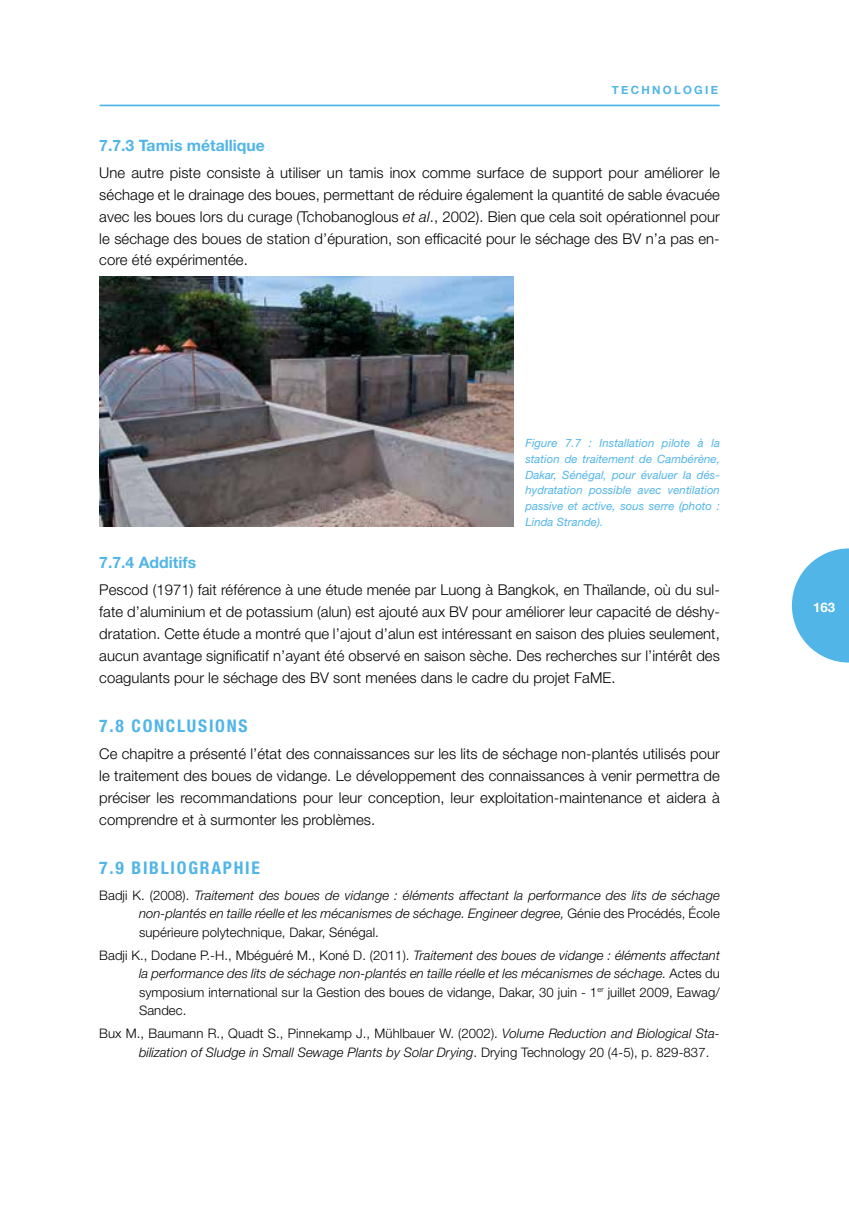
<style>
.page{position:relative;width:849px;height:1211px;background:#fff}
.page>*{position:absolute;margin:0;border:0;box-sizing:border-box;transform-origin:0 0}
.t1{font:700 condensed 17.5px "Helvetica Neue LT Std";letter-spacing:.1em;color:#51b5e7}
.t2{font:700 15.75px "Helvetica Neue LT Std";color:#51b5e7}
.t3{font:300 14.88px/21.9px "Helvetica Neue LT Std";letter-spacing:.005em;color:#000;text-align:justify}
.t4{font:300 13.12px/18.4px "Helvetica Neue LT Std";letter-spacing:.005em;color:#000;text-align:justify}
.t5{font:italic 300 13.12px/18.4px "Helvetica Neue LT Std";letter-spacing:.005em;color:#000;text-align:justify}
.t6{font:700 13.12px "Helvetica Neue";color:#fff}
.t7{font:italic 11.38px/15.8px "Helvetica Neue LT Std";letter-spacing:.005em;color:#51b5e7;text-align:justify}
.t8{font:700 11.38px "Helvetica Neue";letter-spacing:.2em;color:#51b5e7}
.s1{font-style:italic}
.s2{font-style:normal}
</style>
<div class="page">
<svg style="left:791px;top:548px;width:57px;height:114px"></svg>
<hr style="left:100px;top:105px;width:618px;height:1px;background:#51b5e7">
<img style="left:99px;top:277px;width:414px;height:249px">
<p class="t8" style="left:611px;top:81px;width:108px">TECHNOLOGIE</p>
<p class="t2" style="left:99px;top:136px;width:167px">7.7.3 Tamis métallique</p>
<p class="t3" style="left:99px;top:161px;width:622px">Une autre piste consiste à utiliser un tamis inox comme surface de support pour améliorer le séchage et le drainage des boues, permettant de réduire également la quantité de sable évacuée avec les boues lors du curage (Tchobanoglous <span class="s1">et al</span>., 2002). Bien que cela soit opérationnel pour le séchage des boues de station d’épuration, son efficacité pour le séchage des BV n’a pas en&shy;core été expérimentée.</p>
<p class="t7" style="left:525px;top:435px;width:196px">Figure 7.7 : Installation pilote à la station de traitement de Cambérène, Dakar, Sénégal, pour évaluer la dés&shy;hydratation possible avec ventilation passive et active, sous serre (photo :<br>Linda Strande).</p>
<p class="t2" style="left:99px;top:553px;width:98px">7.7.4 Additifs</p>
<p class="t3" style="left:99px;top:578px;width:622px">Pescod (1971) fait référence à une étude menée par Luong à Bangkok, en Thaïlande, où du sul&shy;fate d’aluminium et de potassium (alun) est ajouté aux BV pour améliorer leur capacité de déshy&shy;dratation. Cette étude a montré que l’ajout d’alun est intéressant en saison des pluies seulement, aucun avantage significatif n’ayant été observé en saison sèche. Des recherches sur l’intérêt des coagulants pour le séchage des BV sont menées dans le cadre du projet FaME.</p>
<p class="t1" style="left:99px;top:715px;width:150px">7.8 CONCLUSIONS</p>
<p class="t3" style="left:99px;top:742px;width:622px">Ce chapitre a présenté l’état des connaissances sur les lits de séchage non-plantés utilisés pour le traitement des boues de vidange. Le développement des connaissances à venir permettra de préciser les recommandations pour leur conception, leur exploitation-maintenance et aidera à comprendre et à surmonter les problèmes.</p>
<p class="t1" style="left:99px;top:857px;width:162px">7.9 BIBLIOGRAPHIE</p>
<p class="t5" style="left:139px;top:885px;width:582px;text-indent:-40px"><span class="s2">Badji K. (2008).</span> Traitement des boues de vidange : éléments affectant la performance des lits de séchage non-plantés en taille réelle et les mécanismes de séchage. Engineer degree, <span class="s2">Génie des Procédés, École supérieure polytechnique, Dakar, Sénégal.</span></p>
<p class="t4" style="left:139px;top:945px;width:582px;text-indent:-40px">Badji K., Dodane P.-H., Mbéguéré M., Koné D. (2011). <span class="s1">Traitement des boues de vidange : éléments affectant la performance des lits de séchage non-plantés en taille réelle et les mécanismes de séchage.</span> Actes du symposium international sur la Gestion des boues de vidange, Dakar, 30 juin - 1<sup>er</sup> juillet 2009, Eawag/ Sandec.</p>
<p class="t4" style="left:139px;top:1024px;width:582px;text-indent:-40px">Bux M., Baumann R., Quadt S., Pinnekamp J., Mühlbauer W. (2002). <span class="s1">Volume Reduction and Biological Sta&shy;bilization of Sludge in Small Sewage Plants by Solar Drying</span>. Drying Technology 20 (4-5), p. 829-837.</p>
<p class="t6" style="left:813px;top:597px;width:23px">163</p>
</div>
